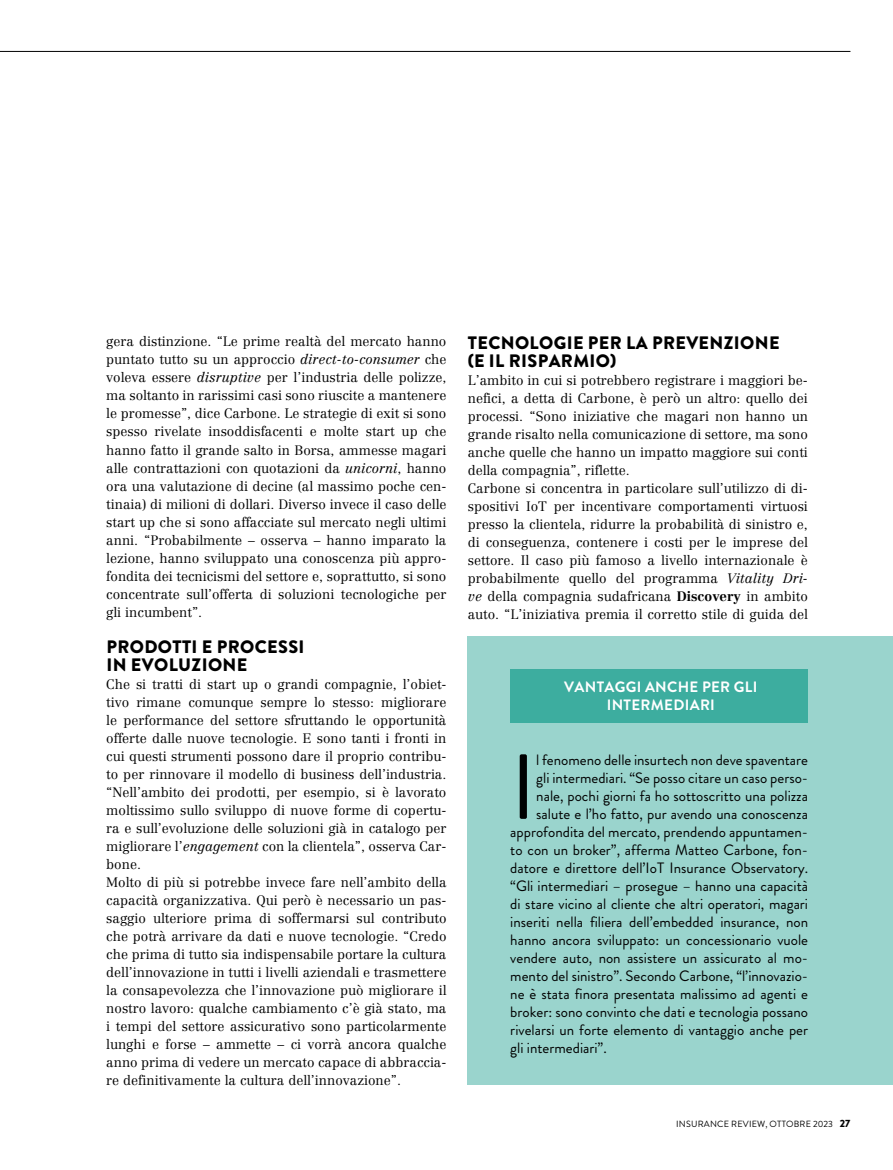
<style>
.page{position:relative;width:893px;height:1170px;background:#fff}
.page>*{position:absolute;margin:0;border:0;box-sizing:border-box;transform-origin:0 0}
.t1{font:92.1px "Brandon Grotesque";color:#000}
.t2{font:900 18px/18px "Brandon Grotesque";letter-spacing:.02em;color:#000}
.t3{font:15px "Brandon Grotesque";color:#000}
.t4{font:700 15px/18px "Brandon Grotesque";letter-spacing:.02em;color:#fff;text-align:center}
.t5{font:300 13.5px/18px "Centennial LT Std";color:#000}
.t6{font:9px "Brandon Grotesque";letter-spacing:.02em;color:#000}
.s1{font-style:italic}
.s2{font-weight:700}
.s3{font-weight:900;font-size:10.5px}
</style>
<div class="page">
<hr style="left:0;top:51px;width:850px;height:1px;background:#000">
<div style="left:468px;top:636px;width:425px;height:448px;background:#9ad4cd"></div>
<div style="left:510px;top:668px;width:298px;height:54px;background:#3dad9f"></div>
<p class="t5" style="left:106px;top:333px;width:342px;text-align:justify">gera distinzione. “Le prime realtà del mercato hanno puntato tutto su un approccio <span class="s1">direct-to-consumer</span> che voleva essere <span class="s1">disruptive</span> per l’industria delle polizze, ma soltanto in rarissimi casi sono riuscite a mantenere le promesse”, dice Carbone. Le strategie di exit si sono spesso rivelate insoddisfacenti e molte start up che hanno fatto il grande salto in Borsa, ammesse magari alle contrattazioni con quotazioni da <span class="s1">unicorni</span>, hanno ora una valutazione di decine (al massimo poche cen&shy;tinaia) di milioni di dollari. Diverso invece il caso delle start up che si sono affacciate sul mercato negli ultimi anni. “Probabilmente – osserva – hanno imparato la lezione, hanno sviluppato una conoscenza più appro&shy;fondita dei tecnicismi del settore e, soprattutto, si sono concentrate sull’offerta di soluzioni tecnologiche per gli incumbent”.</p>
<h2 class="t2" style="left:106px;top:637px;width:200px">PRODOTTI E PROCESSI<br>IN EVOLUZIONE</h2>
<p class="t5" style="left:106px;top:675px;width:342px">Che si tratti di start up o grandi compagnie, l’obiet&shy;tivo rimane comunque sempre lo stesso: migliorare le performance del settore sfruttando le opportunità offerte dalle nuove tecnologie. E sono tanti i fronti in cui questi strumenti possono dare il proprio contribu&shy;to per rinnovare il modello di business dell’industria. “Nell’ambito dei prodotti, per esempio, si è lavorato moltissimo sullo sviluppo di nuove forme di copertu&shy;ra e sull’evoluzione delle soluzioni già in catalogo per migliorare l’<span class="s1">engagement</span> con la clientela”, osserva Car&shy;bone.<br>Molto di più si potrebbe invece fare nell’ambito della capacità organizzativa. Qui però è necessario un pas&shy;saggio ulteriore prima di soffermarsi sul contributo che potrà arrivare da dati e nuove tecnologie. “Credo che prima di tutto sia indispensabile portare la cultura dell’innovazione in tutti i livelli aziendali e trasmettere la consapevolezza che l’innovazione può migliorare il nostro lavoro: qualche cambiamento c’è già stato, ma i tempi del settore assicurativo sono particolarmente lunghi e forse – ammette – ci vorrà ancora qualche anno prima di vedere un mercato capace di abbraccia&shy;re definitivamente la cultura dell’innovazione”.</p>
<h2 class="t2" style="left:468px;top:334px;width:313px">TECNOLOGIE PER LA PREVENZIONE (E IL RISPARMIO)</h2>
<p class="t5" style="left:468px;top:371px;width:342px">L’ambito in cui si potrebbero registrare i maggiori be&shy;nefici, a detta di Carbone, è però un altro: quello dei processi. “Sono iniziative che magari non hanno un grande risalto nella comunicazione di settore, ma sono anche quelle che hanno un impatto maggiore sui conti della compagnia”, riflette.<br>Carbone si concentra in particolare sull’utilizzo di di&shy;spositivi IoT per incentivare comportamenti virtuosi presso la clientela, ridurre la probabilità di sinistro e, di conseguenza, contenere i costi per le imprese del settore. Il caso più famoso a livello internazionale è probabilmente quello del programma <span class="s1">Vitality Dri&shy;ve</span> della compagnia sudafricana <span class="s2">Discovery</span> in ambito auto. “L’iniziativa premia il corretto stile di guida del</p>
<p class="t4" style="left:564px;top:677px;width:195px">VANTAGGI ANCHE PER GLI<br>INTERMEDIARI</p>
<h1 class="t1" style="left:510px;top:723px;width:27px">I</h1>
<p class="t3" style="left:536px;top:749px;width:273px">l fenomeno delle insurtech non deve spaventare</p>
<p class="t3" style="left:536px;top:767px;width:273px">gli intermediari. “Se posso citare un caso perso-</p>
<p class="t3" style="left:536px;top:785px;width:273px">nale, pochi giorni fa ho sottoscritto una polizza</p>
<p class="t3" style="left:536px;top:803px;width:273px">salute e l’ho fatto, pur avendo una conoscenza</p>
<p class="t3" style="left:510px;top:821px;width:299px">approfondita del mercato, prendendo appuntamen-</p>
<p class="t3" style="left:510px;top:839px;width:299px">to con un broker”, afferma Matteo Carbone, fon-</p>
<p class="t3" style="left:510px;top:857px;width:299px">datore e direttore dell’IoT Insurance Observatory.</p>
<p class="t3" style="left:510px;top:875px;width:299px">“Gli intermediari – prosegue – hanno una capacità</p>
<p class="t3" style="left:510px;top:893px;width:299px">di stare vicino al cliente che altri operatori, magari</p>
<p class="t3" style="left:510px;top:911px;width:299px">inseriti nella filiera dell’embedded insurance, non</p>
<p class="t3" style="left:510px;top:929px;width:299px">hanno ancora sviluppato: un concessionario vuole</p>
<p class="t3" style="left:510px;top:947px;width:299px">vendere auto, non assistere un assicurato al mo-</p>
<p class="t3" style="left:510px;top:965px;width:299px">mento del sinistro”. Secondo Carbone, “l’innovazio-</p>
<p class="t3" style="left:510px;top:983px;width:299px">ne è stata finora presentata malissimo ad agenti e</p>
<p class="t3" style="left:510px;top:1001px;width:299px">broker: sono convinto che dati e tecnologia possano</p>
<p class="t3" style="left:510px;top:1019px;width:299px">rivelarsi un forte elemento di vantaggio anche per</p>
<p class="t3" style="left:510px;top:1037px;width:98px">gli intermediari”.</p>
<p class="t6" style="left:676px;top:1117px;width:176px">INSURANCE REVIEW, OTTOBRE 2023 <span class="s3">27</span></p>
</div>
